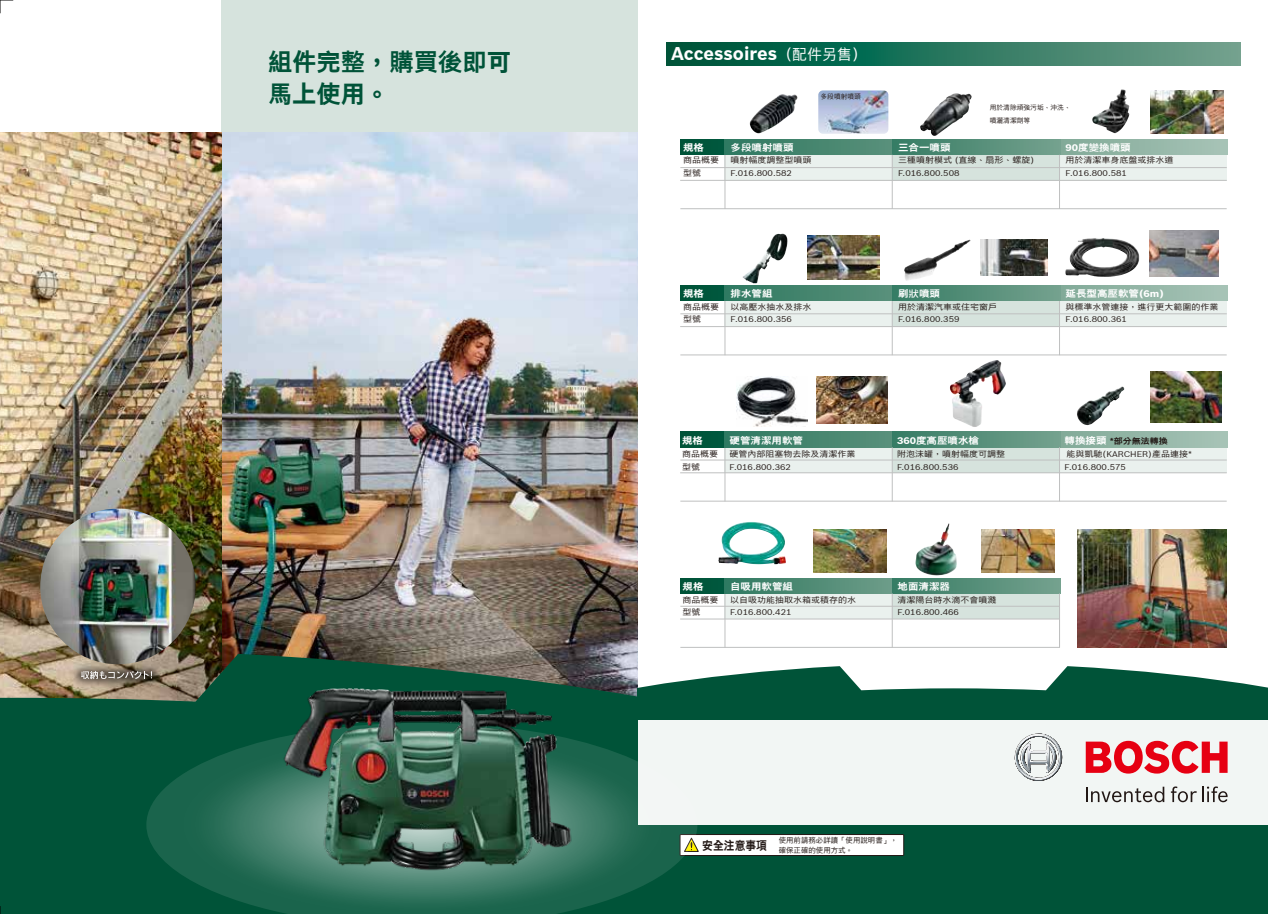
<style>
.page{position:relative;width:1268px;height:914px;background:#fff}
.page>*{position:absolute;margin:0;border:0;box-sizing:border-box;transform-origin:0 0}
.t1{font:700 24.3px/32.4px "Bosch Sans CHT";color:#005338}
.t2{font:700 18px "Bosch Sans CHT";color:#fff}
.t3{font:700 9.45px "Bosch Sans CHT";color:#fff;scale:1.11 1}
.t4{font:8.1px "Bosch Sans CHT";color:#221815;scale:1.11 1}
.t5{font:700 8.1px "Bosch Sans CHT";color:#221815;scale:1.11 1}
.t6{font:7.35px/9.9px "Bosch Sans CHT";color:#221815}
.t7{font:6.75px/12.8px "Bosch Sans CHT";color:#221815}
.s1{font-weight:400;font-size:15px}
.s2{font-family:"DF Hei Std W7";font-weight:400}
.s3{font-size:9.45px;color:#fff}
</style>
<div class="page">
<img style="left:221px;top:131px;width:417px;height:522px">
<img style="left:0;top:132px;width:221px;height:521px">
<div style="left:221px;top:0;width:417px;height:131px;background:#d6e3dd"></div>
<svg style="left:0;top:653px;width:638px;height:260px;background:#15563f"></svg>
<img style="left:23px;top:614px;width:188px;height:121px">
<svg style="left:81px;top:670px;width:71px;height:8px"></svg>
<div style="left:638px;top:0;width:630px;height:913px;background:#005338"></div>
<div style="left:638px;top:0;width:630px;height:719px;background:#fff"></div>
<div style="left:638px;top:719px;width:630px;height:105px;background:#f2f6f4"></div>
<svg style="left:1086px;top:786px;width:78px;height:15px"></svg>
<svg style="left:1171px;top:786px;width:57px;height:15px"></svg>
<svg style="left:638px;top:666px;width:630px;height:114px"></svg>
<div style="left:680px;top:834px;width:224px;height:21px;background:#fff"></div>
<div style="left:680px;top:833px;width:224px;height:22px;border:1px solid #221815"></div>
<hr style="left:680px;top:208px;width:547px;height:1px;background:#bfc0c0">
<div style="left:724px;top:155px;width:168px;height:25px;background:#eaf1ee"></div>
<div style="left:892px;top:155px;width:168px;height:25px;background:#d6e3dd"></div>
<div style="left:1060px;top:155px;width:167px;height:25px;background:#eaf1ee"></div>
<hr style="left:680px;top:180px;width:547px;height:1px;background:#bfc0c0">
<hr style="left:680px;top:167px;width:547px;height:1px;background:#bfc0c0">
<hr style="left:725px;top:155px;width:1px;height:54px;background:#bfc0c0">
<div style="left:680px;top:139px;width:45px;height:16px;background:#00553a"></div>
<svg style="left:725px;top:139px;width:167px;height:16px;background:#44846d"></svg>
<div style="left:1060px;top:139px;width:167px;height:16px;background:linear-gradient(to right,#81aa98,#a7c3b6)"></div>
<div style="left:892px;top:139px;width:168px;height:16px;background:linear-gradient(to right,#367c64,#74a18e)"></div>
<hr style="left:892px;top:155px;width:1px;height:54px;background:#bfc0c0">
<hr style="left:1059px;top:155px;width:1px;height:54px;background:#bfc0c0">
<img style="left:927px;top:93px;width:28px;height:26px">
<img style="left:750px;top:94px;width:47px;height:39px">
<svg style="left:666px;top:43px;width:575px;height:22px;background:#2c7860"></svg>
<img style="left:1108px;top:90px;width:13px;height:19px">
<img style="left:1150px;top:90px;width:73px;height:44px">
<hr style="left:680px;top:354px;width:547px;height:1px;background:#bfc0c0">
<div style="left:724px;top:301px;width:168px;height:25px;background:#eaf1ee"></div>
<div style="left:892px;top:301px;width:168px;height:25px;background:#d6e3dd"></div>
<div style="left:1060px;top:301px;width:167px;height:25px;background:#eaf1ee"></div>
<hr style="left:680px;top:326px;width:547px;height:1px;background:#bfc0c0">
<hr style="left:680px;top:313px;width:547px;height:1px;background:#bfc0c0">
<hr style="left:725px;top:301px;width:1px;height:54px;background:#bfc0c0">
<div style="left:680px;top:285px;width:45px;height:16px;background:#00553a"></div>
<svg style="left:725px;top:285px;width:167px;height:16px;background:#44846d"></svg>
<div style="left:1060px;top:285px;width:167px;height:16px;background:linear-gradient(to right,#81aa98,#a7c3b6)"></div>
<div style="left:892px;top:285px;width:168px;height:16px;background:linear-gradient(to right,#367c64,#74a18e)"></div>
<hr style="left:892px;top:301px;width:1px;height:54px;background:#bfc0c0">
<hr style="left:1059px;top:301px;width:1px;height:54px;background:#bfc0c0">
<hr style="left:680px;top:500px;width:547px;height:1px;background:#bfc0c0">
<div style="left:724px;top:447px;width:168px;height:25px;background:#eaf1ee"></div>
<div style="left:892px;top:447px;width:168px;height:25px;background:#d6e3dd"></div>
<div style="left:1060px;top:447px;width:167px;height:25px;background:#eaf1ee"></div>
<hr style="left:680px;top:472px;width:547px;height:1px;background:#bfc0c0">
<hr style="left:680px;top:459px;width:547px;height:1px;background:#bfc0c0">
<hr style="left:725px;top:447px;width:1px;height:54px;background:#bfc0c0">
<div style="left:680px;top:431px;width:45px;height:16px;background:#00553a"></div>
<svg style="left:725px;top:431px;width:167px;height:16px;background:#44846d"></svg>
<div style="left:1060px;top:431px;width:167px;height:16px;background:linear-gradient(to right,#81aa98,#a7c3b6)"></div>
<div style="left:892px;top:431px;width:168px;height:16px;background:linear-gradient(to right,#367c64,#74a18e)"></div>
<hr style="left:892px;top:447px;width:1px;height:54px;background:#bfc0c0">
<hr style="left:1059px;top:447px;width:1px;height:54px;background:#bfc0c0">
<img style="left:1083px;top:387px;width:38px;height:18px">
<img style="left:766px;top:234px;width:15px;height:18px">
<hr style="left:680px;top:646px;width:379px;height:1px;background:#bfc0c0">
<div style="left:724px;top:593px;width:168px;height:25px;background:#eaf1ee"></div>
<div style="left:892px;top:593px;width:168px;height:25px;background:#d6e3dd"></div>
<hr style="left:680px;top:618px;width:379px;height:1px;background:#bfc0c0">
<hr style="left:680px;top:605px;width:379px;height:1px;background:#bfc0c0">
<hr style="left:725px;top:593px;width:1px;height:54px;background:#bfc0c0">
<div style="left:680px;top:577px;width:45px;height:16px;background:#00553a"></div>
<svg style="left:725px;top:578px;width:167px;height:15px;background:#4e8a74"></svg>
<img style="left:981px;top:529px;width:73px;height:43px">
<img style="left:915px;top:525px;width:33px;height:43px">
<div style="left:892px;top:577px;width:168px;height:16px;background:linear-gradient(to right,#367c64,#74a18e)"></div>
<hr style="left:892px;top:593px;width:1px;height:54px;background:#bfc0c0">
<hr style="left:1059px;top:593px;width:1px;height:54px;background:#bfc0c0">
<img style="left:927px;top:239px;width:43px;height:19px">
<img style="left:813px;top:529px;width:73px;height:43px">
<img style="left:818px;top:90px;width:70px;height:44px">
<svg style="left:0;top:0;width:13px;height:13px"></svg>
<img style="left:807px;top:235px;width:72px;height:45px">
<img style="left:980px;top:239px;width:67px;height:37px">
<img style="left:1074px;top:238px;width:28px;height:12px">
<img style="left:1150px;top:230px;width:68px;height:46px">
<img style="left:736px;top:376px;width:71px;height:50px">
<img style="left:1151px;top:371px;width:71px;height:51px">
<img style="left:816px;top:376px;width:71px;height:47px">
<svg style="left:146px;top:722px;width:551px;height:191px;background:#32745e"></svg>
<img style="left:40px;top:508px;width:156px;height:156px;border-radius:78px">
<img style="left:1077px;top:529px;width:150px;height:118px">
<img style="left:273px;top:675px;width:306px;height:199px">
<img style="left:718px;top:522px;width:68px;height:42px">
<img style="left:950px;top:360px;width:45px;height:67px">
<h1 class="t1" style="left:268px;top:45px;width:245px">組件完整，購買後即可馬上使用。</h1>
<h2 class="t2" style="left:671px;top:40px;width:198px">Accessoires<span class="s1">（配件另售）</span></h2>
<p class="t7" style="left:820px;top:90px;width:42px">多段噴射噴頭</p>
<p class="t7" style="left:990px;top:101px;width:82px">用於清除頑強污垢、沖洗、噴灑清潔劑等</p>
<p class="t3" style="left:683px;top:140px;width:20px">規格</p>
<p class="t3" style="left:731px;top:140px;width:58px">多段噴射噴頭</p>
<p class="t3" style="left:898px;top:140px;width:49px">三合一噴頭</p>
<p class="t3" style="left:1065px;top:140px;width:60px">90度變換噴頭</p>
<p class="t4" style="left:683px;top:154px;width:34px">商品概要</p>
<p class="t4" style="left:731px;top:154px;width:74px">噴射幅度調整型噴頭</p>
<p class="t4" style="left:898px;top:154px;width:124px">三種噴射模式 (直線、扇形、螺旋)</p>
<p class="t4" style="left:1066px;top:154px;width:99px">用於清潔車身底盤或排水道</p>
<p class="t4" style="left:683px;top:167px;width:18px">型號</p>
<p class="t4" style="left:731px;top:167px;width:57px">F.016.800.582</p>
<p class="t4" style="left:898px;top:167px;width:57px">F.016.800.508</p>
<p class="t4" style="left:1066px;top:167px;width:57px">F.016.800.581</p>
<p class="t3" style="left:683px;top:286px;width:20px">規格</p>
<p class="t3" style="left:731px;top:286px;width:39px">排水管組</p>
<p class="t3" style="left:898px;top:286px;width:39px">刷<span class="s2">狀</span>噴頭</p>
<p class="t3" style="left:1065px;top:286px;width:90px">延長型高壓軟管(6m)</p>
<p class="t4" style="left:683px;top:301px;width:34px">商品概要</p>
<p class="t4" style="left:731px;top:301px;width:74px">以高壓水抽水及排水</p>
<p class="t4" style="left:898px;top:301px;width:91px">用於清潔汽車或住宅窗戶</p>
<p class="t4" style="left:1066px;top:301px;width:139px">與標準水管連接，進行更大範圍的作業</p>
<p class="t4" style="left:683px;top:313px;width:18px">型號</p>
<p class="t4" style="left:731px;top:313px;width:57px">F.016.800.356</p>
<p class="t4" style="left:898px;top:313px;width:57px">F.016.800.359</p>
<p class="t4" style="left:1066px;top:313px;width:57px">F.016.800.361</p>
<p class="t3" style="left:682px;top:433px;width:20px">規格</p>
<p class="t3" style="left:730px;top:433px;width:68px">硬管清潔用軟管</p>
<p class="t3" style="left:897px;top:433px;width:75px">360度高壓噴水槍</p>
<p class="t5" style="left:1064px;top:435px;width:95px"><span class="s3">轉換接頭</span> *部分無法轉換</p>
<p class="t4" style="left:682px;top:448px;width:34px">商品概要</p>
<p class="t4" style="left:729px;top:448px;width:115px">硬管內部阻塞物去除及清潔作業</p>
<p class="t4" style="left:897px;top:448px;width:99px">附泡沬罐，噴射幅度可調整</p>
<p class="t4" style="left:1066px;top:448px;width:115px">能與凱馳(KARCHER)產品連接*</p>
<p class="t4" style="left:682px;top:460px;width:18px">型號</p>
<p class="t4" style="left:729px;top:460px;width:57px">F.016.800.362</p>
<p class="t4" style="left:897px;top:460px;width:57px">F.016.800.536</p>
<p class="t4" style="left:1064px;top:460px;width:57px">F.016.800.575</p>
<p class="t3" style="left:682px;top:579px;width:20px">規格</p>
<p class="t3" style="left:730px;top:579px;width:58px">自吸用軟管組</p>
<p class="t3" style="left:897px;top:579px;width:49px">地面清潔器</p>
<p class="t4" style="left:682px;top:593px;width:34px">商品概要</p>
<p class="t4" style="left:730px;top:593px;width:115px">以自吸功能抽取水箱或積存的水</p>
<p class="t4" style="left:898px;top:593px;width:91px">清潔陽台時水滴不會噴濺</p>
<p class="t4" style="left:682px;top:606px;width:18px">型號</p>
<p class="t4" style="left:730px;top:606px;width:57px">F.016.800.421</p>
<p class="t4" style="left:898px;top:606px;width:57px">F.016.800.466</p>
<p class="t6" style="left:702px;top:835px;width:197px;text-indent:76px">使用前請務必詳讀「使用說明書」，<sup>安全注意事項</sup> 確保正確的使用方式。</p>
</div>
